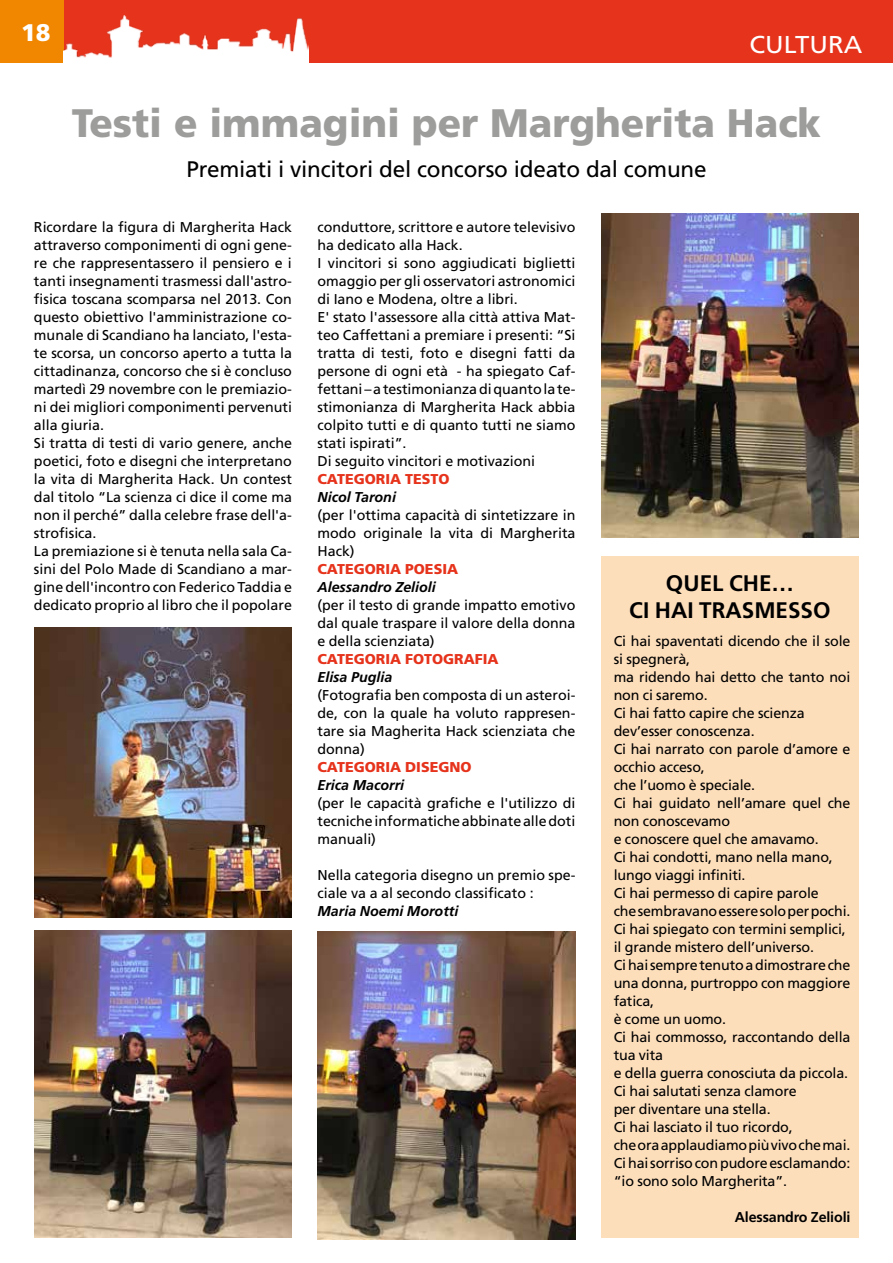
<style>
.page{position:relative;width:893px;height:1263px;background:#fff}
.page>*{position:absolute;margin:0;border:0;box-sizing:border-box;transform-origin:0 0}
.t1{font:900 39.75px "Frutiger";color:#9d9d9c}
.t2{font:24.45px "Frutiger";color:#fff;scale:1.06 1}
.t3{font:900 24px "Frutiger";color:#fff}
.t4{font:22.5px "Frutiger";letter-spacing:-.01em;color:#000}
.t5{font:700 22.5px/27px "Frutiger";color:#000;text-align:center}
.t6{font:14.25px/18px "Frutiger";color:#000}
.t7{font:italic 700 14.25px "Frutiger";color:#000}
.t8{font:900 14.25px "Frutiger";color:#e6331c}
.t9{font:700 14.25px "Frutiger";letter-spacing:-.01em;color:#000}
</style>
<div class="page">
<div style="left:0;top:0;width:893px;height:63px;background:#e6331c"></div>
<div style="left:0;top:0;width:64px;height:63px;background:#f18700"></div>
<img style="left:64px;top:16px;width:245px;height:47px">
<div style="left:601px;top:556px;width:258px;height:681px;background:#fddebb"></div>
<img style="left:34px;top:628px;width:258px;height:289px">
<img style="left:34px;top:930px;width:258px;height:308px">
<img style="left:602px;top:214px;width:257px;height:324px">
<img style="left:317px;top:931px;width:258px;height:309px">
<h3 class="t3" style="left:21px;top:19px;width:31px">18</h3>
<h2 class="t2" style="left:749px;top:30px;width:108px">CULTURA</h2>
<h1 class="t1" style="left:72px;top:99px;width:751px">Testi e immagini per Margherita Hack</h1>
<h3 class="t4" style="left:186px;top:156px;width:522px">Premiati i vincitori del concorso ideato dal comune</h3>
<p class="t6" style="left:34px;top:218px;width:260px">Ricordare la figura di Margherita Hack attraverso componimenti di ogni gene&shy;re che rappresentassero il pensiero e i tanti insegnamenti trasmessi dall'astro&shy;fisica toscana scomparsa nel 2013. Con questo obiettivo l'amministrazione co&shy;munale di Scandiano ha lanciato, l'esta&shy;te scorsa, un concorso aperto a tutta la cittadinanza, concorso che si è concluso martedì 29 novembre con le premiazio&shy;ni dei migliori componimenti pervenuti alla giuria.<br>Si tratta di testi di vario genere, anche poetici, foto e disegni che interpretano la vita di Margherita Hack. Un contest dal titolo “La scienza ci dice il come ma non il perché” dalla celebre frase dell'a&shy;strofisica.<br>La premiazione si è tenuta nella sala Ca&shy;sini del Polo Made di Scandiano a mar&shy;gine dell'incontro con Federico Taddia e dedicato proprio al libro che il popolare</p>
<p class="t6" style="left:317px;top:218px;width:259px">conduttore, scrittore e autore televisivo ha dedicato alla Hack.<br>I vincitori si sono aggiudicati biglietti omaggio per gli osservatori astronomici di Iano e Modena, oltre a libri.<br>E' stato l'assessore alla città attiva Mat&shy;teo Caffettani a premiare i presenti: “Si tratta di testi, foto e disegni fatti da persone di ogni età - ha spiegato Caf&shy;fettani – a testimonianza di quanto la te&shy;stimonianza di Margherita Hack abbia colpito tutti e di quanto tutti ne siamo stati ispirati”.<br>Di seguito vincitori e motivazioni</p>
<p class="t8" style="left:317px;top:470px;width:134px">CATEGORIA TESTO</p>
<p class="t7" style="left:317px;top:488px;width:80px">Nicol Taroni</p>
<p class="t6" style="left:317px;top:506px;width:259px;text-align:justify">(per l'ottima capacità di sintetizzare in modo originale la vita di Margherita Hack)</p>
<p class="t8" style="left:317px;top:560px;width:142px">CATEGORIA POESIA</p>
<p class="t7" style="left:317px;top:578px;width:120px">Alessandro Zelioli</p>
<p class="t6" style="left:317px;top:596px;width:259px;text-align:justify">(per il testo di grande impatto emotivo dal quale traspare il valore della donna e della scienziata)</p>
<p class="t8" style="left:317px;top:650px;width:183px">CATEGORIA FOTOGRAFIA</p>
<p class="t7" style="left:317px;top:668px;width:76px">Elisa Puglia</p>
<p class="t6" style="left:317px;top:686px;width:259px;text-align:justify">(Fotografia ben composta di un asteroi&shy;de, con la quale ha voluto rappresen&shy;tare sia Magherita Hack scienziata che donna)</p>
<p class="t8" style="left:317px;top:758px;width:156px">CATEGORIA DISEGNO</p>
<p class="t7" style="left:317px;top:776px;width:88px">Erica Macorri</p>
<p class="t6" style="left:317px;top:794px;width:259px;text-align:justify">(per le capacità grafiche e l'utilizzo di tecniche informatiche abbinate alle doti manuali)</p>
<p class="t6" style="left:317px;top:866px;width:259px">Nella categoria disegno un premio spe&shy;ciale va a al secondo classificato :</p>
<p class="t7" style="left:317px;top:902px;width:142px">Maria Noemi Morotti</p>
<h3 class="t5" style="left:629px;top:570px;width:203px">QUEL CHE…<br>CI HAI TRASMESSO</h3>
<p class="t6" style="left:614px;top:632px;width:238px">Ci hai spaventati dicendo che il sole si spegnerà,<br>ma ridendo hai detto che tanto noi non ci saremo.<br>Ci hai fatto capire che scienza dev’esser conoscenza.<br>Ci hai narrato con parole d’amore e occhio acceso,<br>che l’uomo è speciale.<br>Ci hai guidato nell’amare quel che non conoscevamo<br>e conoscere quel che amavamo.<br>Ci hai condotti, mano nella mano, lungo viaggi infiniti.<br>Ci hai permesso di capire parole<br>che sembravano essere solo per pochi.<br>Ci hai spiegato con termini semplici, il grande mistero dell’universo.<br>Ci hai sempre tenuto a dimostrare che una donna, purtroppo con maggiore fatica,<br>è come un uomo.<br>Ci hai commosso, raccontando della tua vita<br>e della guerra conosciuta da piccola.<br>Ci hai salutati senza clamore<br>per diventare una stella.<br>Ci hai lasciato il tuo ricordo,<br>che ora applaudiamo più vivo che mai.<br>Ci hai sorriso con pudore esclamando: “io sono solo Margherita”.</p>
<p class="t9" style="left:735px;top:1208px;width:117px">Alessandro Zelioli</p>
</div>
